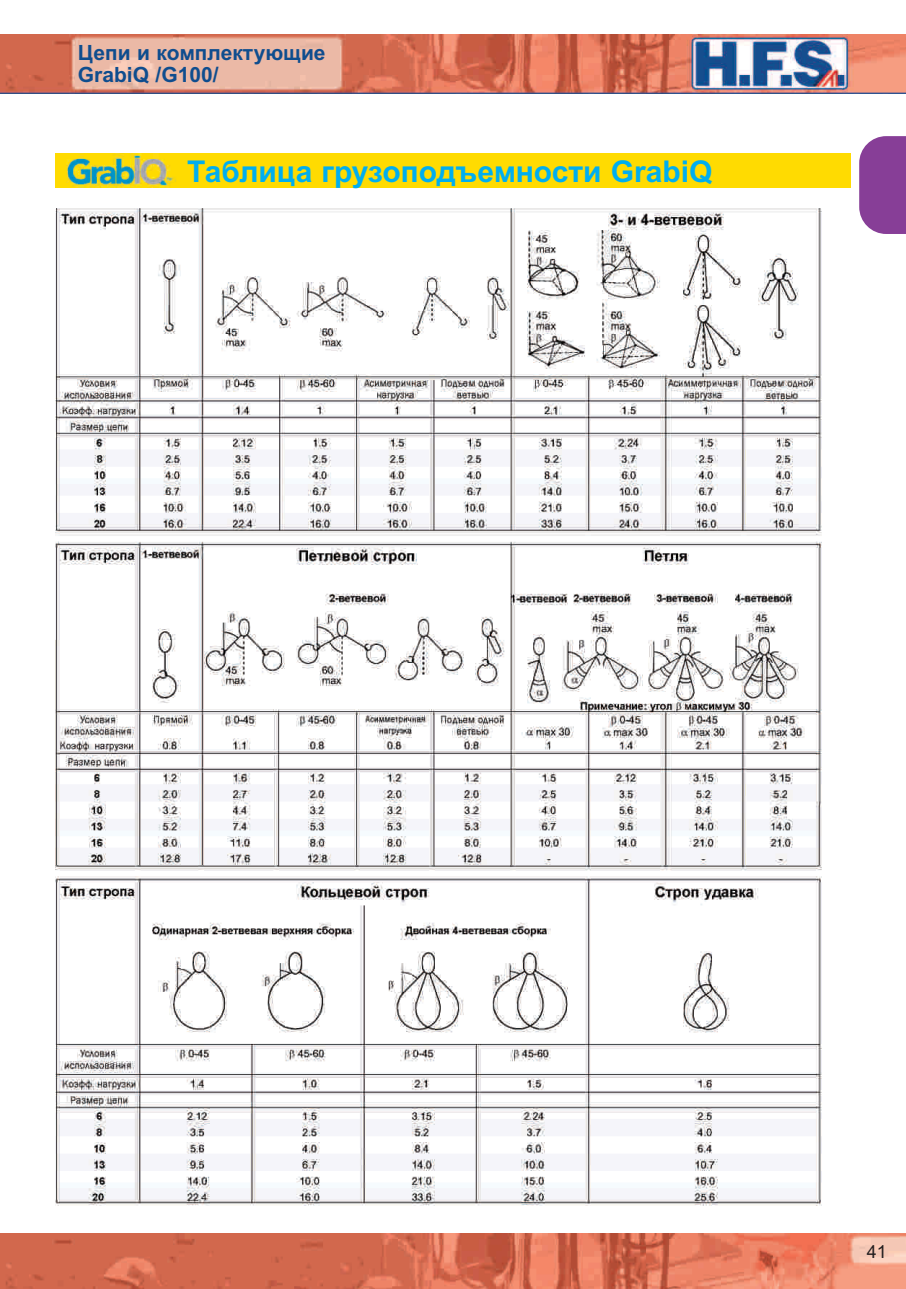
<style>
.page{position:relative;width:906px;height:1289px;background:#fff}
.page>*{position:absolute;margin:0;border:0;box-sizing:border-box;transform-origin:0 0}
.t1{font:700 30px "Arial";color:#00aeef}
.t2{font:700 21px/22.5px "Arial";color:#0f4d8e}
.t3{font:18px "Arial";color:#231f20}
</style>
<div class="page">
<img style="left:1px;top:1233px;width:905px;height:55px">
<svg style="left:859px;top:136px;width:47px;height:98px;background:#8f4c9e"></svg>
<img style="left:0;top:34px;width:906px;height:59px">
<div style="left:55px;top:154px;width:795px;height:34px;background:#ffdb01"></div>
<img style="left:66px;top:154px;width:110px;height:33px">
<img style="left:55px;top:208px;width:767px;height:997px">
<p class="t2" style="left:78px;top:41px;width:249px">Цепи и комплектующие<br>GrabiQ /G100/</p>
<h1 class="t1" style="left:187px;top:154px;width:527px">таблица грузоподъемности GrabiQ</h1>
<p class="t3" style="left:867px;top:1240px;width:22px">41</p>
</div>
